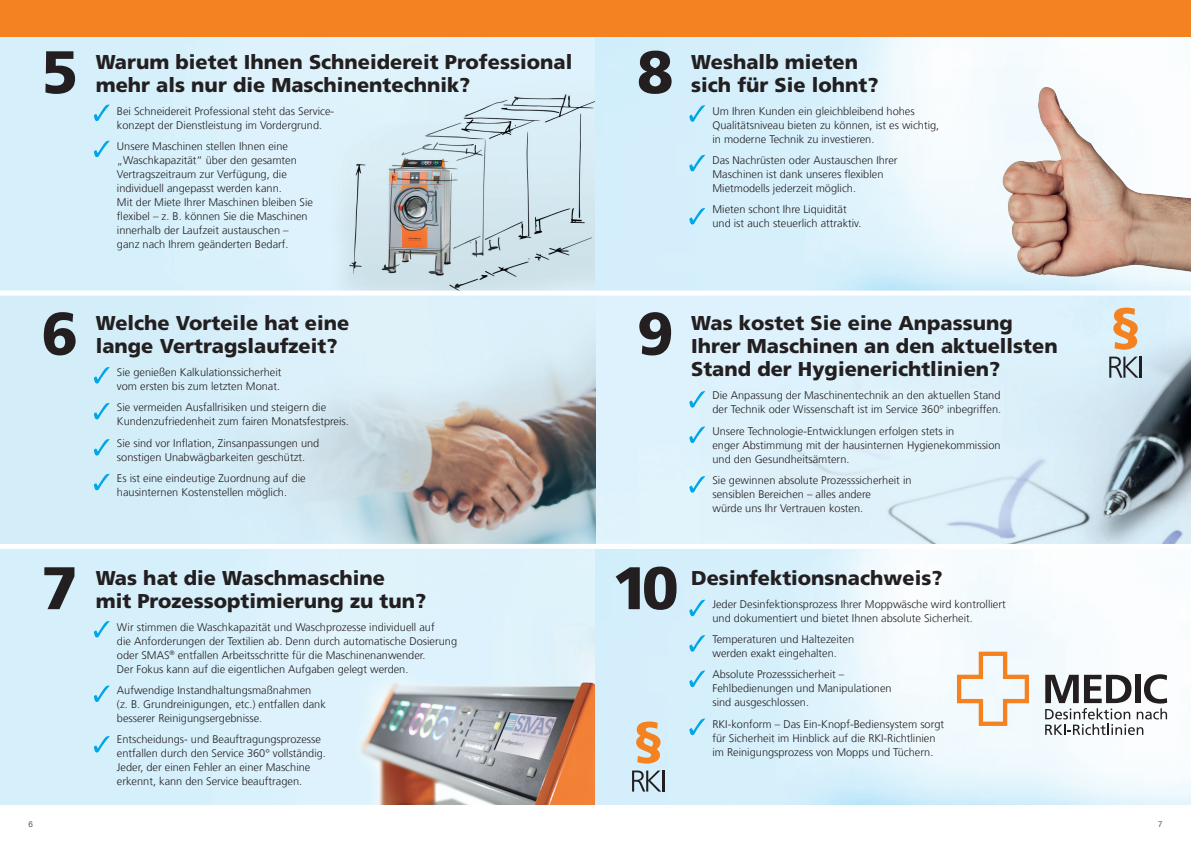
<style>
.page{position:relative;width:1191px;height:842px;background:#fff}
.page>*{position:absolute;margin:0;border:0;box-sizing:border-box;transform-origin:0 0}
.t1{font:900 60px "Frutiger LT Com";color:#231f20}
.t2{font:900 20px/23px "Frutiger LT Com";color:#231f20}
.t3{font:300 11px/14px "Frutiger LT Com";color:#231f20}
.t4{font:8px "Helvetica Neue LT Pro";color:#4e5256}
</style>
<div class="page">
<img style="left:0;top:36px;width:1191px;height:769px">
<svg style="left:94px;top:367px;width:16px;height:16px"></svg>
<svg style="left:94px;top:403px;width:16px;height:16px"></svg>
<svg style="left:94px;top:439px;width:16px;height:16px"></svg>
<svg style="left:94px;top:474px;width:16px;height:16px"></svg>
<svg style="left:689px;top:391px;width:16px;height:17px"></svg>
<svg style="left:689px;top:426px;width:16px;height:17px"></svg>
<svg style="left:689px;top:476px;width:16px;height:17px"></svg>
<svg style="left:94px;top:621px;width:16px;height:16px"></svg>
<svg style="left:94px;top:685px;width:16px;height:17px"></svg>
<svg style="left:94px;top:736px;width:16px;height:16px"></svg>
<svg style="left:1109px;top:357px;width:29px;height:21px"></svg>
<hr style="left:1139px;top:357px;width:2px;height:21px;background:#231f20">
<svg style="left:1113px;top:344px;width:24px;height:6px"></svg>
<svg style="left:632px;top:770px;width:29px;height:21px"></svg>
<hr style="left:662px;top:770px;width:2px;height:21px;background:#231f20">
<svg style="left:636px;top:721px;width:24px;height:43px"></svg>
<svg style="left:1045px;top:674px;width:122px;height:61px"></svg>
<svg style="left:957px;top:652px;width:72px;height:74px"></svg>
<svg style="left:689px;top:635px;width:16px;height:17px"></svg>
<svg style="left:689px;top:600px;width:16px;height:16px"></svg>
<svg style="left:689px;top:670px;width:16px;height:17px"></svg>
<svg style="left:689px;top:718px;width:16px;height:17px"></svg>
<svg style="left:94px;top:104px;width:16px;height:17px"></svg>
<svg style="left:94px;top:141px;width:16px;height:16px"></svg>
<svg style="left:689px;top:105px;width:16px;height:17px"></svg>
<svg style="left:689px;top:155px;width:16px;height:16px"></svg>
<svg style="left:689px;top:208px;width:16px;height:16px"></svg>
<div style="left:0;top:544px;width:1191px;height:5px;background:#fff"></div>
<div style="left:0;top:291px;width:1191px;height:5px;background:#fff"></div>
<div style="left:0;top:0;width:1191px;height:36px;background:#f58220"></div>
<img style="left:856px;top:61px;width:335px;height:283px">
<h1 class="t1" style="left:41px;top:36px;width:38px">5</h1>
<h2 class="t2" style="left:96px;top:50px;width:478px">Warum bietet Ihnen Schneidereit Professional</h2>
<h2 class="t2" style="left:96px;top:73px;width:376px">mehr als nur die Maschinentechnik?</h2>
<p class="t3" style="left:117px;top:104px;width:219px">Bei Schneidereit Professional steht das Service&shy;konzept der Dienstleistung im Vordergrund.</p>
<p class="t3" style="left:117px;top:139px;width:197px">Unsere Maschinen stellen Ihnen eine „Waschkapazität“ über den gesamten Vertragszeitraum zur Verfügung, die individuell angepasst werden kann.<br>Mit der Miete Ihrer Maschinen bleiben Sie flexibel – z. B. können Sie die Maschinen innerhalb der Laufzeit austauschen – ganz nach Ihrem geänderten Bedarf.</p>
<h1 class="t1" style="left:41px;top:297px;width:38px">6</h1>
<h2 class="t2" style="left:96px;top:312px;width:255px">Welche Vorteile hat eine</h2>
<h2 class="t2" style="left:96px;top:335px;width:243px">lange Vertragslaufzeit?</h2>
<p class="t3" style="left:117px;top:365px;width:166px">Sie genießen Kalkulationssicherheit vom ersten bis zum letzten Monat.</p>
<p class="t3" style="left:117px;top:401px;width:233px">Sie vermeiden Ausfallrisiken und steigern die<br>Kundenzufriedenheit zum fairen Monatsfestpreis.</p>
<p class="t3" style="left:117px;top:436px;width:204px">Sie sind vor Inflation, Zinsanpassungen und sonstigen Unabwägbarkeiten geschützt.</p>
<p class="t3" style="left:117px;top:471px;width:190px">Es ist eine eindeutige Zuordnung auf die hausinternen Kostenstellen möglich.</p>
<h1 class="t1" style="left:41px;top:552px;width:38px">7</h1>
<h2 class="t2" style="left:96px;top:566px;width:291px">Was hat die Waschmaschine</h2>
<h2 class="t2" style="left:96px;top:589px;width:332px">mit Prozessoptimierung zu tun?</h2>
<p class="t3" style="left:117px;top:620px;width:342px">Wir stimmen die Waschkapazität und Waschprozesse individuell auf<br>die Anforderungen der Textilien ab. Denn durch automatische Dosierung oder SMAS<sup>®</sup> entfallen Arbeitsschritte für die Maschinenanwender.<br>Der Fokus kann auf die eigentlichen Aufgaben gelegt werden.</p>
<p class="t3" style="left:117px;top:683px;width:210px">Aufwendige Instandhaltungsmaßnahmen<br>(z. B. Grundreinigungen, etc.) entfallen dank besserer Reinigungsergebnisse.</p>
<p class="t3" style="left:117px;top:732px;width:210px">Entscheidungs- und Beauftragungsprozesse entfallen durch den Service 360° vollständig.<br>Jeder, der einen Fehler an einer Maschine erkennt, kann den Service beauftragen.</p>
<h1 class="t1" style="left:637px;top:36px;width:38px">8</h1>
<h2 class="t2" style="left:691px;top:50px;width:168px">Weshalb mieten</h2>
<h2 class="t2" style="left:691px;top:73px;width:189px">sich für Sie lohnt?</h2>
<p class="t3" style="left:712px;top:104px;width:228px">Um Ihren Kunden ein gleichbleibend hohes<br>Qualitätsniveau bieten zu können, ist es wichtig, in moderne Technik zu investieren.</p>
<p class="t3" style="left:712px;top:153px;width:187px">Das Nachrüsten oder Austauschen Ihrer<br>Maschinen ist dank unseres flexiblen<br>Mietmodells jederzeit möglich.</p>
<p class="t3" style="left:712px;top:203px;width:150px">Mieten schont Ihre Liquidität und ist auch steuerlich attraktiv.</p>
<h1 class="t1" style="left:637px;top:297px;width:38px">9</h1>
<h2 class="t2" style="left:691px;top:312px;width:368px">Was kostet Sie eine Anpassung<br>Ihrer Maschinen an den aktuellsten<br>Stand der Hygienerichtlinien?</h2>
<p class="t3" style="left:712px;top:389px;width:290px">Die Anpassung der Maschinentechnik an den aktuellen Stand der Technik oder Wissenschaft ist im Service 360° inbegriffen.</p>
<p class="t3" style="left:712px;top:424px;width:290px">Unsere Technologie-Entwicklungen erfolgen stets in<br>enger Abstimmung mit der hausinternen Hygienekommission und den Gesundheitsämtern.</p>
<p class="t3" style="left:712px;top:473px;width:201px">Sie gewinnen absolute Prozesssicherheit in sensiblen Bereichen – alles andere<br>würde uns Ihr Vertrauen kosten.</p>
<h1 class="t1" style="left:612px;top:552px;width:68px">10</h1>
<h2 class="t2" style="left:691px;top:566px;width:253px">Desinfektionsnachweis?</h2>
<p class="t3" style="left:712px;top:597px;width:295px">Jeder Desinfektionsprozess Ihrer Moppwäsche wird kontrolliert und dokumentiert und bietet Ihnen absolute Sicherheit.</p>
<p class="t3" style="left:712px;top:632px;width:143px">Temperaturen und Haltezeiten werden exakt eingehalten.</p>
<p class="t3" style="left:712px;top:668px;width:181px">Absolute Prozesssicherheit –<br>Fehlbedienungen und Manipulationen sind ausgeschlossen.</p>
<p class="t3" style="left:712px;top:717px;width:233px">RKI-konform – Das Ein-Knopf-Bediensystem sorgt für Sicherheit im Hinblick auf die RKI-Richtlinien im Reinigungsprozess von Mopps und Tüchern.</p>
<p class="t4" style="left:28px;top:819px;width:6px">6</p>
<p class="t4" style="left:1158px;top:819px;width:6px">7</p>
</div>
